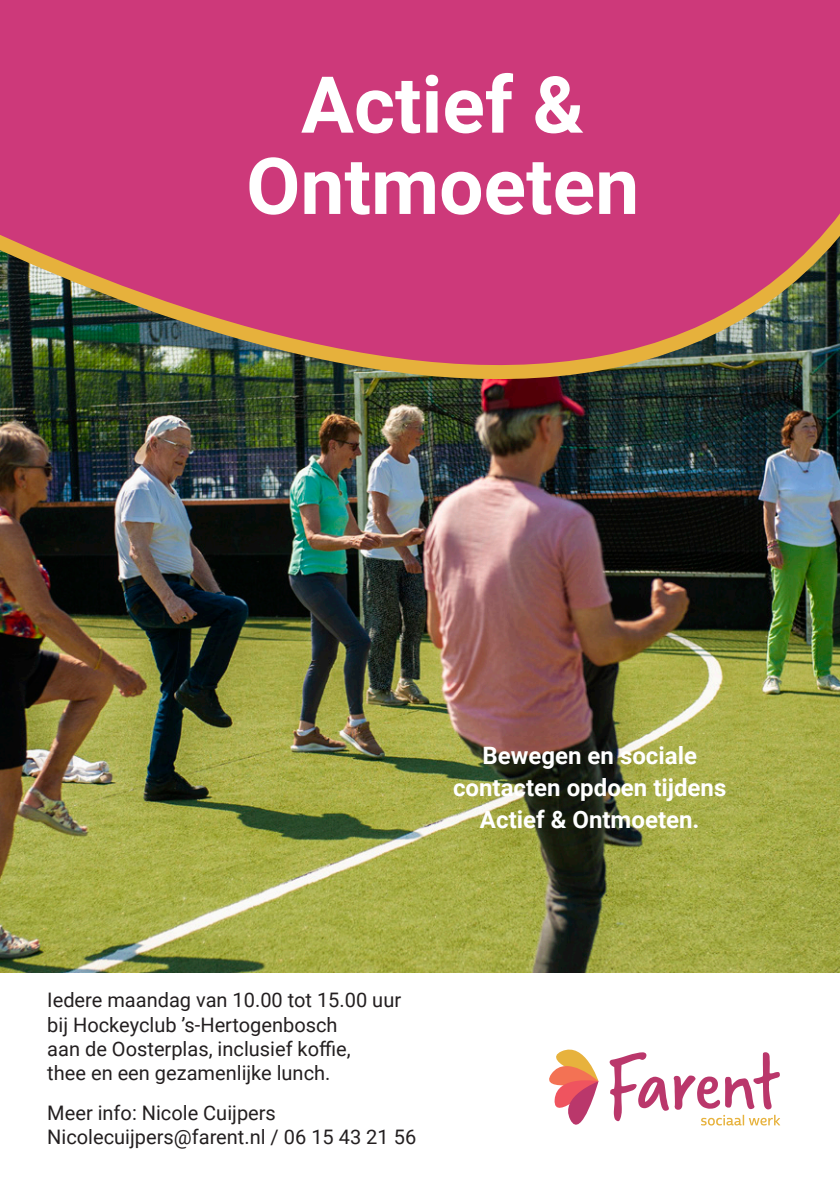
<style>
.page{position:relative;width:840px;height:1191px;background:#fff}
.page>*{position:absolute;margin:0;border:0;box-sizing:border-box;transform-origin:0 0}
.t1{font:700 78.6px "Roboto";color:#fff}
.t2{font:700 24px "Roboto";color:#fff}
.t3{font:20px "Roboto";color:#231f20}
</style>
<div class="page">
<img style="left:0;top:666px;width:839px;height:306px">
<div style="left:0;top:0;width:839px;height:108px;background:#cd397a"></div>
<svg style="left:549px;top:1049px;width:49px;height:76px"></svg>
<svg style="left:609px;top:1052px;width:170px;height:73px"></svg>
<img style="left:0;top:108px;width:839px;height:558px">
<p class="t1" style="left:301px;top:50px;width:284px">Actief &amp;</p>
<p class="t1" style="left:246px;top:131px;width:394px">Ontmoeten</p>
<p class="t2" style="left:482px;top:739px;width:216px">Bewegen en sociale</p>
<p class="t2" style="left:453px;top:771px;width:275px">contacten opdoen tijdens</p>
<p class="t2" style="left:479px;top:803px;width:221px">Actief &amp; Ontmoeten.</p>
<p class="t3" style="left:47px;top:986px;width:355px">Iedere maandag van 10.00 tot 15.00 uur</p>
<p class="t3" style="left:47px;top:1010px;width:292px">bij Hockeyclub ’s-Hertogenbosch</p>
<p class="t3" style="left:47px;top:1034px;width:305px">aan de Oosterplas, inclusief koffie,</p>
<p class="t3" style="left:47px;top:1058px;width:284px">thee en een gezamenlijke lunch.</p>
<p class="t3" style="left:47px;top:1098px;width:230px">Meer info: Nicole Cuijpers</p>
<p class="t3" style="left:47px;top:1122px;width:370px">Nicolecuijpers@farent.nl / 06 15 43 21 56</p>
</div>
